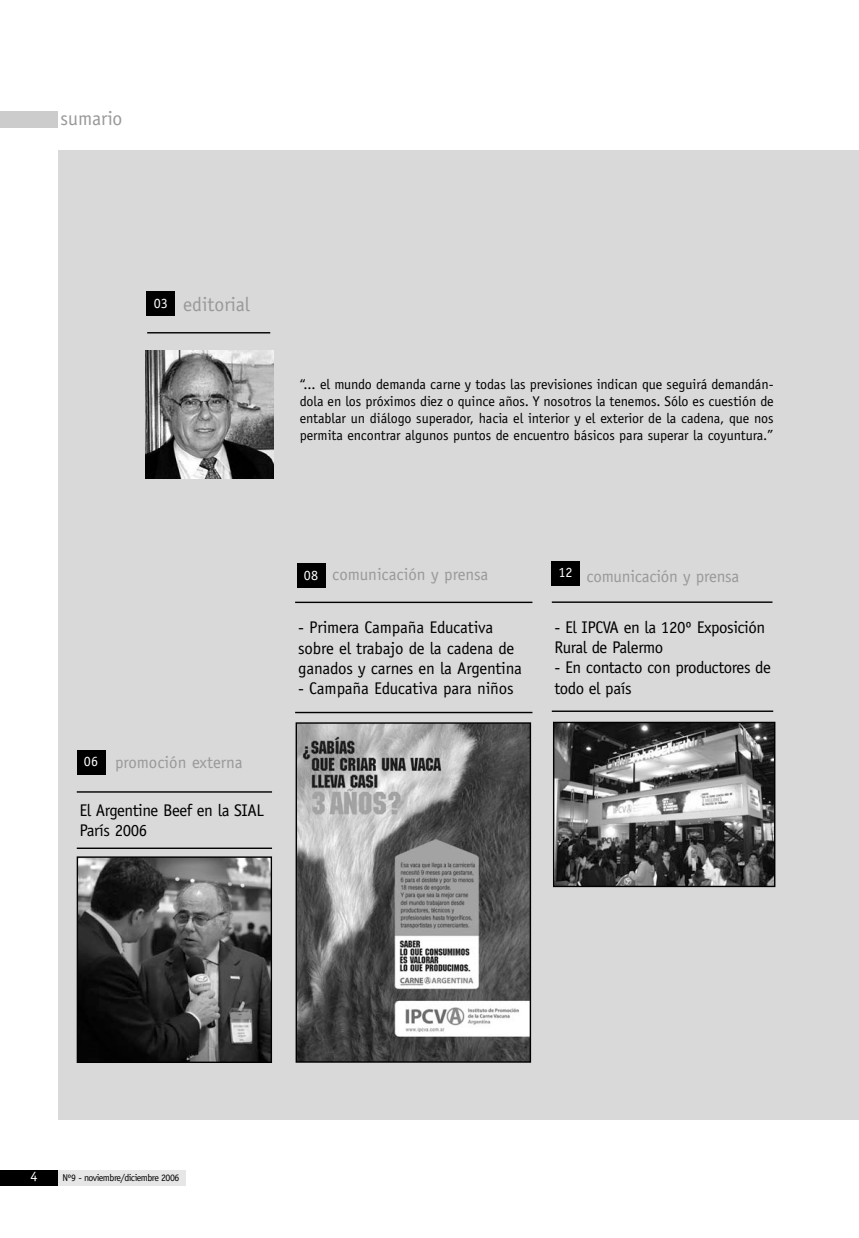
<style>
.page{position:relative;width:859px;height:1238px;background:#fff}
.page>*{position:absolute;margin:0;border:0;box-sizing:border-box;transform-origin:0 0}
.t1{font:19.8px "Officina Sans";color:#999}
.t2{font:16.95px/20.2px "Officina Sans";letter-spacing:-.025em;color:#000}
.t3{font:16.95px "Officina Sans";letter-spacing:-.01em;color:#999}
.t4{font:14.1px/17px "Officina Sans";letter-spacing:-.005em;color:#000;text-align:justify}
.t5{font:14.1px "Officina Sans";color:#fff}
.t6{font:9.9px "Officina Sans";letter-spacing:-.05em;color:#000}
.s1{font-size:14.1px;color:#fff}
</style>
<div class="page">
<div style="left:58px;top:150px;width:800px;height:969px;background:#d9d9d9"></div>
<div style="left:10px;top:1169px;width:176px;height:16px;background:#e6e6e6"></div>
<div style="left:0;top:1169px;width:58px;height:16px;background:#000"></div>
<hr style="left:147px;top:332px;width:123px;height:1px;background:#000">
<hr style="left:77px;top:791px;width:195px;height:1px;background:#000">
<hr style="left:77px;top:847px;width:195px;height:2px;background:#000">
<div style="left:146px;top:292px;width:29px;height:24px;background:#000"></div>
<div style="left:77px;top:750px;width:28px;height:25px;background:#000"></div>
<hr style="left:295px;top:601px;width:237px;height:2px;background:#000">
<div style="left:296px;top:563px;width:29px;height:25px;background:#000"></div>
<div style="left:551px;top:561px;width:28px;height:25px;background:#000"></div>
<hr style="left:295px;top:712px;width:237px;height:1px;background:#000">
<div style="left:0;top:111px;width:58px;height:17px;background:#ccc"></div>
<img style="left:145px;top:350px;width:128px;height:128px">
<hr style="left:551px;top:710px;width:222px;height:2px;background:#000">
<hr style="left:551px;top:601px;width:221px;height:2px;background:#000">
<img style="left:79px;top:858px;width:191px;height:203px">
<div style="left:77px;top:856px;width:195px;height:207px;border:1px solid #000"></div>
<img style="left:297px;top:724px;width:232px;height:336px">
<div style="left:295px;top:722px;width:236px;height:340px;border:1px solid #000"></div>
<img style="left:555px;top:723px;width:218px;height:162px">
<div style="left:553px;top:721px;width:222px;height:166px;border:1px solid #000"></div>
<h1 class="t1" style="left:61px;top:110px;width:63px">sumario</h1>
<p class="t5" style="left:154px;top:297px;width:16px">03</p>
<h1 class="t1" style="left:183px;top:297px;width:68px">editorial</h1>
<p class="t4" style="left:300px;top:377px;width:475px">“... el mundo demanda carne y todas las previsiones indican que seguirá demandán&shy;dola en los próximos diez o quince años. Y nosotros la tenemos. Sólo es cuestión de entablar un diálogo superador, hacia el interior y el exterior de la cadena, que nos permita encontrar algunos puntos de encuentro básicos para superar la coyuntura.”</p>
<p class="t5" style="left:84px;top:756px;width:16px">06</p>
<p class="t3" style="left:115px;top:756px;width:129px">promoción externa</p>
<p class="t2" style="left:79px;top:801px;width:186px">El Argentine Beef en la SIAL<br>París 2006</p>
<p class="t3" style="left:304px;top:568px;width:186px"><span class="s1">08</span> comunicación y prensa</p>
<p class="t3" style="left:586px;top:569px;width:154px">comunicación y prensa</p>
<p class="t5" style="left:558px;top:567px;width:16px">12</p>
<p class="t2" style="left:298px;top:618px;width:225px">- Primera Campaña Educativa sobre el trabajo de la cadena de ganados y carnes en la Argentina</p>
<p class="t2" style="left:298px;top:679px;width:217px">- Campaña Educativa para niños</p>
<p class="t2" style="left:554px;top:618px;width:212px">- El IPCVA en la 120º Exposición<br>Rural de Palermo</p>
<p class="t2" style="left:554px;top:658px;width:218px">- En contacto con productores de todo el país</p>
<p class="t5" style="left:30px;top:1171px;width:9px">4</p>
<p class="t6" style="left:62px;top:1173px;width:118px">Nº9 - noviembre/diciembre 2006</p>
</div>
